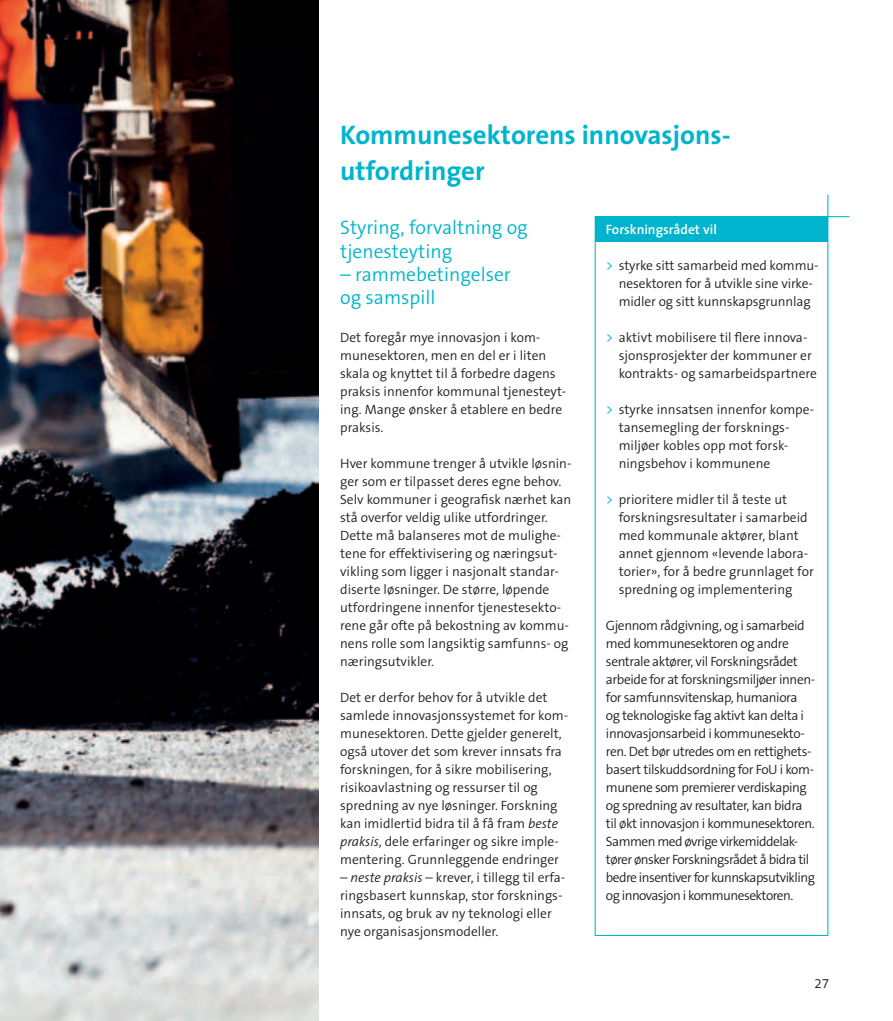
<style>
.page{position:relative;width:893px;height:1021px;background:#fff}
.page>*{position:absolute;margin:0;border:0;box-sizing:border-box;transform-origin:0 0}
.t1{font:700 27px/36px "The Sans";color:#00b4cd}
.t2{font:300 19.5px/23.4px "The Sans B4";color:#00b4cd}
.t3{font:300 13.5px/18px "The Sans B4";color:#231f20}
.t4{font:300 13.5px/18px "The Sans B4";letter-spacing:-.03em;color:#231f20}
.t5{font:600 13.5px "The Sans";color:#fff}
.s1{color:#00b4cd}
.s2{font-family:"The Sans";font-style:italic}
</style>
<div class="page">
<img style="left:0;top:0;width:319px;height:1020px">
<svg style="left:594px;top:194px;width:256px;height:742px"></svg>
<h1 class="t1" style="left:340px;top:116px;width:392px">Kommunesektorens innovasjons&shy;utfordringer</h1>
<h2 class="t2" style="left:340px;top:216px;width:189px">Styring, forvaltning og tjenesteyting</h2>
<h2 class="t2" style="left:340px;top:263px;width:172px">– rammebetingelser og samspill</h2>
<p class="t5" style="left:606px;top:218px;width:112px">Forskningsrådet vil</p>
<p class="t3" style="left:606px;top:257px;width:214px;text-align:center"><span class="s1">&gt;</span> styrke sitt samarbeid med kommu&shy;nesektoren for å utvikle sine virke&shy;midler og sitt kunnskapsgrunnlag</p>
<p class="t3" style="left:619px;top:329px;width:200px;text-indent:-13px"><span class="s1">&gt;</span> aktivt mobilisere til flere innova&shy;sjonsprosjekter der kommuner er kontrakts- og samarbeidspartnere</p>
<p class="t3" style="left:619px;top:401px;width:197px;text-indent:-13px"><span class="s1">&gt;</span> styrke innsatsen innenfor kompe&shy;tansemegling der forsknings&shy;miljøer kobles opp mot forsk&shy;ningsbehov i kommunene</p>
<p class="t3" style="left:619px;top:491px;width:197px;text-indent:-13px"><span class="s1">&gt;</span> prioritere midler til å teste ut forskningsresultater i samarbeid med kommunale aktører, blant annet gjennom «levende labora&shy;torier», for å bedre grunnlaget for spredning og implementering</p>
<p class="t4" style="left:606px;top:617px;width:211px">Gjennom rådgivning, og i samarbeid med kommunesektoren og andre sentrale aktører, vil Forskningsrådet arbeide for at forskningsmiljøer innen&shy;for samfunnsvitenskap, humaniora<br>og teknologiske fag aktivt kan delta i innovasjonsarbeid i kommunesekto&shy;ren. Det bør utredes om en rettighets&shy;basert tilskuddsordning for FoU i kom&shy;munene som premierer verdiskaping og spredning av resultater, kan bidra til økt innovasjon i kommunesektoren.<br>Sammen med øvrige virkemiddelak&shy;tører ønsker Forskningsrådet å bidra til bedre insentiver for kunnskapsutvikling og innovasjon i kommunesektoren.</p>
<p class="t3" style="left:340px;top:329px;width:228px">Det foregår mye innovasjon i kom&shy;munesektoren, men en del er i liten skala og knyttet til å forbedre dagens praksis innenfor kommunal tjenesteyt&shy;ing. Mange ønsker å etablere en bedre praksis.</p>
<p class="t3" style="left:340px;top:455px;width:233px">Hver kommune trenger å utvikle løsnin&shy;ger som er tilpasset deres egne behov.<br>Selv kommuner i geografisk nærhet kan stå overfor veldig ulike utfordringer.<br>Dette må balanseres mot de mulighe&shy;tene for effektivisering og næringsut&shy;vikling som ligger i nasjonalt standar&shy;diserte løsninger. De større, løpende utfordringene innenfor tjenestesekto&shy;rene går ofte på bekostning av kommu&shy;nens rolle som langsiktig samfunns- og næringsutvikler.</p>
<p class="t3" style="left:340px;top:689px;width:229px">Det er derfor behov for å utvikle det samlede innovasjonssystemet for kom&shy;munesektoren. Dette gjelder generelt, også utover det som krever innsats fra forskningen, for å sikre mobilisering, risikoavlastning og ressurser til og spredning av nye løsninger. Forskning kan imidlertid bidra til å få fram <span class="s2">beste praksis</span>, dele erfaringer og sikre imple&shy;mentering. Grunnleggende endringer</p>
<p class="t3" style="left:340px;top:869px;width:227px">– <span class="s2">neste praksis</span> – krever, i tillegg til erfa&shy;ringsbasert kunnskap, stor forsknings&shy;innsats, og bruk av ny teknologi eller nye organisasjonsmodeller.</p>
<p class="t3" style="left:814px;top:975px;width:16px">27</p>
</div>
